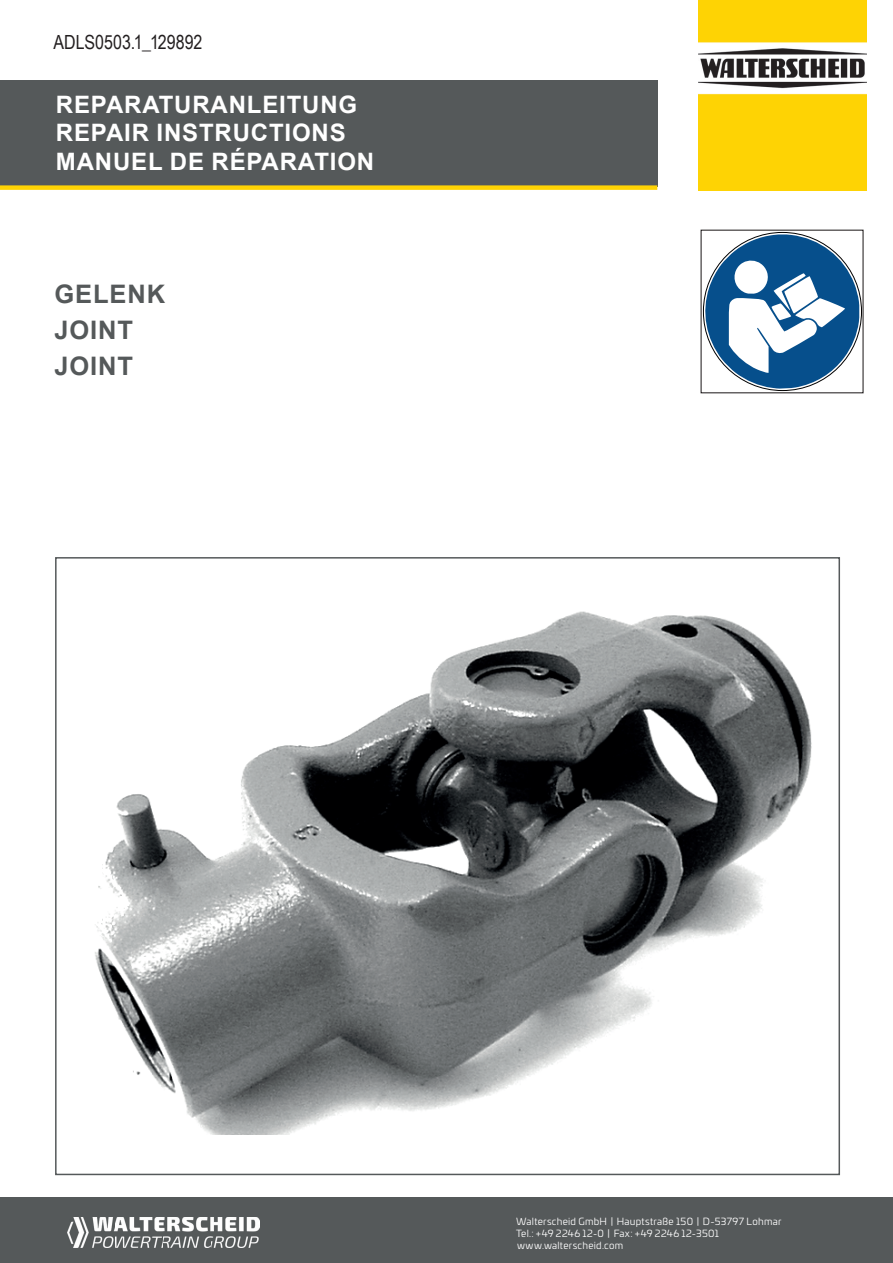
<style>
.page{position:relative;width:893px;height:1263px;background:#fff}
.page>*{position:absolute;margin:0;border:0;box-sizing:border-box;transform-origin:0 0}
.t1{font:700 25.5px/36px "Arial";letter-spacing:.035em;color:#55595a}
.t2{font:700 24px/28.8px "Arial";letter-spacing:.035em;color:#fff}
.t3{font:19.5px "Arial Narrow";letter-spacing:.005em;color:#231f20}
.t4{font:9.75px/12px "Univia Pro";letter-spacing:.03em;color:#fff}
</style>
<div class="page">
<svg style="left:703px;top:234px;width:156px;height:155px"></svg>
<div style="left:0;top:80px;width:657px;height:106px;background:#55595a"></div>
<div style="left:0;top:185px;width:657px;height:5px;background:#fed304"></div>
<div style="left:0;top:1197px;width:893px;height:66px;background:#55595a"></div>
<img style="left:67px;top:1217px;width:192px;height:31px">
<div style="left:698px;top:0;width:168px;height:190px;background:#fed304"></div>
<img style="left:698px;top:42px;width:168px;height:53px">
<img style="left:95px;top:611px;width:717px;height:523px">
<h3 class="t3" style="left:54px;top:28px;width:151px">ADLS0503.1_129892</h3>
<h2 class="t2" style="left:56px;top:90px;width:320px">REPARATURANLEITUNG<br>REPAIR INSTRUCTIONS<br>MANUEL DE RÉPARATION</h2>
<h1 class="t1" style="left:54px;top:276px;width:112px">GELENK<br>JOINT<br>JOINT</h1>
<p class="t4" style="left:516px;top:1215px;width:267px">Walterscheid GmbH | Hauptstraße 150 | D-53797 Lohmar<br>Tel.: +49 2246 12-0 | Fax: +49 2246 12-3501 www.walterscheid.com</p>
</div>
